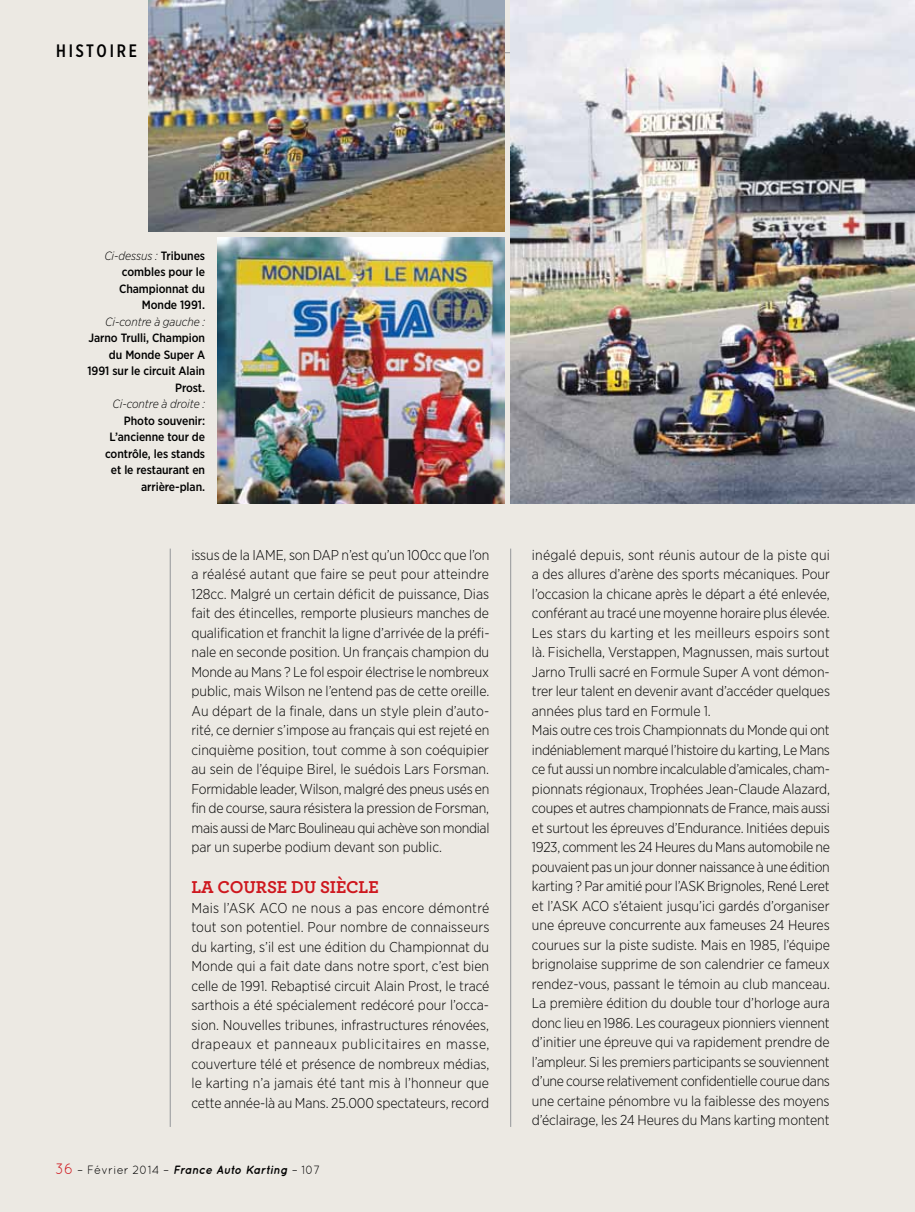
<style>
.page{position:relative;width:915px;height:1212px;background:#fff}
.page>*{position:absolute;margin:0;border:0;box-sizing:border-box;transform-origin:0 0}
.t1{font:700 18px "Archer Pro";color:#ce171e}
.t2{font:500 18px "Gotham X Narrow";color:#000}
.t3{font:300 14.25px/19.5px "Gotham Narrow";letter-spacing:-.01em;color:#000;text-align:justify}
.t4{font:500 12px/16.5px "Gotham Narrow";letter-spacing:-.005em;color:#000;text-align:right}
.t5{font:12px "Quicksand";letter-spacing:.015em;color:#000;scale:.96 1}
.t6{font:italic 300 12px "Gotham Narrow";letter-spacing:-.005em;color:#000}
.s1{font-weight:300;font-style:italic}
.s2{font-size:15px;color:#ce171e}
.s3{font-weight:700;font-style:italic}
</style>
<div class="page">
<div style="left:0;top:0;width:914px;height:1212px;background:#ece9e3"></div>
<hr style="left:510px;top:549px;width:1px;height:578px;background:#939598">
<hr style="left:170px;top:549px;width:1px;height:578px;background:#939598">
<hr style="left:149px;top:52px;width:765px;height:1px;background:#939598">
<img style="left:510px;top:0;width:404px;height:503px">
<img style="left:149px;top:0;width:355px;height:232px">
<img style="left:218px;top:237px;width:286px;height:266px">
<p class="t2" style="left:56px;top:40px;width:11px">HISTOIRE</p>
<p class="t4" style="left:104px;top:247px;width:102px"><span class="s1">Ci-dessus :</span> Tribunes combles pour le<br>Championnat du<br>Monde 1991.</p>
<p class="t6" style="left:105px;top:314px;width:101px">Ci-contre à gauche :</p>
<p class="t4" style="left:87px;top:330px;width:119px">Jarno Trulli, Champion du Monde Super A<br>1991 sur le circuit Alain<br>Prost.</p>
<p class="t6" style="left:112px;top:397px;width:94px">Ci-contre à droite :</p>
<p class="t4" style="left:105px;top:412px;width:102px">Photo souvenir:<br>L’ancienne tour de contrôle, les stands et le restaurant en arrière-plan.</p>
<p class="t3" style="left:191px;top:545px;width:299px">issus de la IAME, son DAP n’est qu’un 100cc que l’on a réalésé autant que faire se peut pour atteindre 128cc. Malgré un certain déficit de puissance, Dias fait des étincelles, remporte plusieurs manches de qualification et franchit la ligne d’arrivée de la préfi&shy;nale en seconde position. Un français champion du Monde au Mans ? Le fol espoir électrise le nombreux public, mais Wilson ne l’entend pas de cette oreille.<br>Au départ de la finale, dans un style plein d’auto&shy;rité, ce dernier s’impose au français qui est rejeté en cinquième position, tout comme à son coéquipier au sein de l’équipe Birel, le suédois Lars Forsman.<br>Formidable leader, Wilson, malgré des pneus usés en fin de course, saura résistera la pression de Forsman, mais aussi de Marc Boulineau qui achève son mondial par un superbe podium devant son public.</p>
<p class="t1" style="left:191px;top:873px;width:39px">LA COURSE</p>
<p class="t1" style="left:291px;top:873px;width:67px">DU SièCLE</p>
<p class="t3" style="left:191px;top:897px;width:299px">Mais l’ASK ACO ne nous a pas encore démontré tout son potentiel. Pour nombre de connaisseurs du karting, s’il est une édition du Championnat du Monde qui a fait date dans notre sport, c’est bien celle de 1991. Rebaptisé circuit Alain Prost, le tracé sarthois a été spécialement redécoré pour l’occa&shy;sion. Nouvelles tribunes, infrastructures rénovées, drapeaux et panneaux publicitaires en masse, couverture télé et présence de nombreux médias, le karting n’a jamais été tant mis à l’honneur que cette année-là au Mans. 25.000 spectateurs, record</p>
<p class="t5" style="left:55px;top:1162px;width:277px"><span class="s2">36</span> – Février 2014 – <span class="s3">France Auto Karting</span> – 107</p>
<p class="t3" style="left:532px;top:545px;width:299px;text-align:left">inégalé depuis, sont réunis autour de la piste qui a des allures d’arène des sports mécaniques. Pour l’occasion la chicane après le départ a été enlevée, conférant au tracé une moyenne horaire plus élevée.<br>Les stars du karting et les meilleurs espoirs sont là. Fisichella, Verstappen, Magnussen, mais surtout Jarno Trulli sacré en Formule Super A vont démon&shy;trer leur talent en devenir avant d’accéder quelques années plus tard en Formule 1.<br>Mais outre ces trois Championnats du Monde qui ont indéniablement marqué l’histoire du karting, Le Mans ce fut aussi un nombre incalculable d’amicales, cham&shy;pionnats régionaux, Trophées Jean-Claude Alazard, coupes et autres championnats de France, mais aussi et surtout les épreuves d’Endurance. Initiées depuis 1923, comment les 24 Heures du Mans automobile ne pouvaient pas un jour donner naissance à une édition karting ? Par amitié pour l’ASK Brignoles, René Leret et l’ASK ACO s’étaient jusqu’ici gardés d’organiser une épreuve concurrente aux fameuses 24 Heures courues sur la piste sudiste. Mais en 1985, l’équipe brignolaise supprime de son calendrier ce fameux rendez-vous, passant le témoin au club manceau.<br>La première édition du double tour d’horloge aura donc lieu en 1986. Les courageux pionniers viennent d’initier une épreuve qui va rapidement prendre de l’ampleur. Si les premiers participants se souviennent d’une course relativement confidentielle courue dans une certaine pénombre vu la faiblesse des moyens d’éclairage, les 24 Heures du Mans karting montent</p>
</div>
